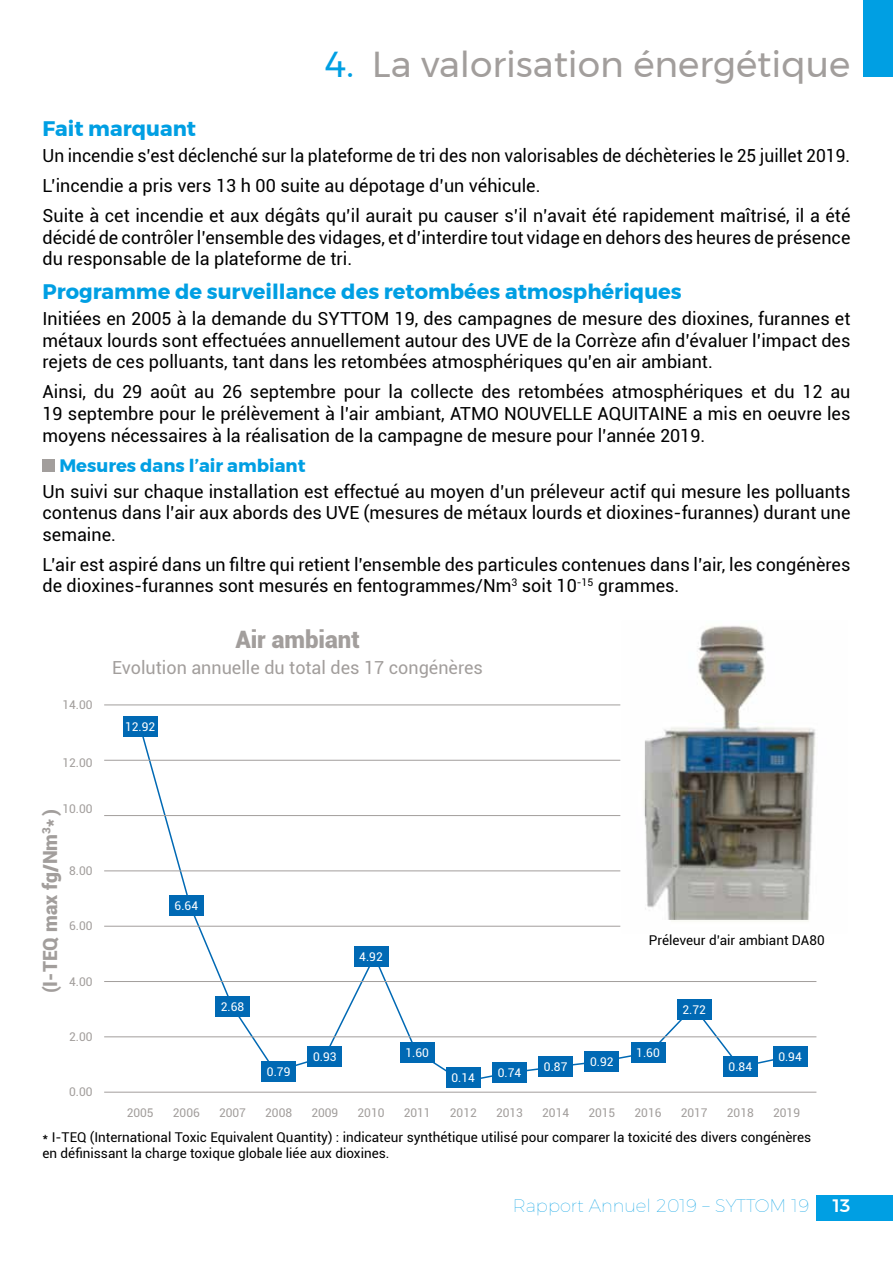
<style>
.page{position:relative;width:893px;height:1263px;background:#fff}
.page>*{position:absolute;margin:0;border:0;box-sizing:border-box;transform-origin:0 0}
.t1{font:36px "Montserrat";color:#a29e9c}
.t2{font:900 24px "Roboto";color:#a29e9c}
.t3{font:700 21px "Montserrat";color:#009fe3}
.t4{font:900 19.5px "Roboto";color:#a29e9c}
.t5{font:18px/21.6px "Roboto";color:#000}
.t6{font:18px "Roboto";color:#a29e9c}
.t7{font:100 18px "Montserrat";color:#009fe3}
.t8{font:700 18px "Montserrat";color:#009fe3}
.t9{font:500 18px "Montserrat";color:#fff}
.t10{font:13.5px/16.2px "Roboto";color:#000}
.t11{font:12px "Roboto";color:#a29e9c}
.t12{font:12px "Roboto";color:#fff}
.s1{color:#009fe3}
</style>
<div class="page">
<div style="left:816px;top:1195px;width:77px;height:25px;background:#009fe3"></div>
<div style="left:863px;top:0;width:30px;height:77px;background:#009fe3"></div>
<svg style="left:138px;top:725px;width:654px;height:358px"></svg>
<div style="left:43px;top:459px;width:12px;height:13px;background:#a29e9c"></div>
<hr style="left:104px;top:1092px;width:712px;height:1px;background:#a29e9c">
<hr style="left:104px;top:870px;width:712px;height:1px;background:#a29e9c">
<hr style="left:104px;top:981px;width:712px;height:1px;background:#a29e9c">
<hr style="left:104px;top:760px;width:712px;height:1px;background:#a29e9c">
<hr style="left:104px;top:1036px;width:712px;height:1px;background:#a29e9c">
<hr style="left:104px;top:815px;width:712px;height:1px;background:#a29e9c">
<hr style="left:104px;top:926px;width:712px;height:1px;background:#a29e9c">
<hr style="left:104px;top:704px;width:712px;height:1px;background:#a29e9c">
<div style="left:123px;top:717px;width:34px;height:20px;background:#0069b4"></div>
<div style="left:169px;top:895px;width:34px;height:21px;background:#0069b4"></div>
<div style="left:216px;top:997px;width:34px;height:20px;background:#0069b4"></div>
<div style="left:262px;top:1061px;width:34px;height:21px;background:#0069b4"></div>
<div style="left:308px;top:1046px;width:34px;height:21px;background:#0069b4"></div>
<div style="left:354px;top:946px;width:34px;height:20px;background:#0069b4"></div>
<div style="left:446px;top:1067px;width:34px;height:20px;background:#0069b4"></div>
<div style="left:492px;top:1063px;width:34px;height:20px;background:#0069b4"></div>
<div style="left:539px;top:1057px;width:34px;height:20px;background:#0069b4"></div>
<div style="left:723px;top:1057px;width:34px;height:20px;background:#0069b4"></div>
<div style="left:773px;top:1046px;width:34px;height:20px;background:#0069b4"></div>
<div style="left:585px;top:1051px;width:34px;height:20px;background:#0069b4"></div>
<div style="left:631px;top:1042px;width:34px;height:21px;background:#0069b4"></div>
<div style="left:400px;top:1042px;width:34px;height:21px;background:#0069b4"></div>
<div style="left:677px;top:999px;width:34px;height:20px;background:#0069b4"></div>
<img style="left:623px;top:625px;width:193px;height:307px">
<h1 class="t1" style="left:325px;top:37px;width:527px"><span class="s1">4.</span> La valorisation énergétique</h1>
<p class="t3" style="left:43px;top:112px;width:155px">Fait marquant</p>
<p class="t5" style="left:43px;top:140px;width:809px;line-height:30.2px">Un incendie s’est déclenché sur la plateforme de tri des non valorisables de déchèteries le 25 juillet 2019.<br>L’incendie a pris vers 13 h 00 suite au dépotage d’un véhicule.<br>Suite à cet incendie et aux dégâts qu’il aurait pu causer s’il n’avait été rapidement maîtrisé, il a été</p>
<p class="t5" style="left:43px;top:226px;width:809px">décidé de contrôler l’ensemble des vidages, et d’interdire tout vidage en dehors des heures de présence du responsable de la plateforme de tri.</p>
<p class="t3" style="left:43px;top:275px;width:641px">Programme de surveillance des retombées atmosphériques</p>
<p class="t5" style="left:43px;top:307px;width:809px;text-align:justify">Initiées en 2005 à la demande du SYTTOM 19, des campagnes de mesure des dioxines, furannes et métaux lourds sont effectuées annuellement autour des UVE de la Corrèze afin d’évaluer l’impact des rejets de ces polluants, tant dans les retombées atmosphériques qu’en air ambiant.</p>
<p class="t5" style="left:43px;top:380px;width:809px;text-align:justify">Ainsi, du 29 août au 26 septembre pour la collecte des retombées atmosphériques et du 12 au 19 septembre pour le prélèvement à l’air ambiant, ATMO NOUVELLE AQUITAINE a mis en oeuvre les moyens nécessaires à la réalisation de la campagne de mesure pour l’année 2019.</p>
<p class="t8" style="left:59px;top:451px;width:248px">Mesures dans l’air ambiant</p>
<p class="t5" style="left:43px;top:480px;width:809px;text-align:justify">Un suivi sur chaque installation est effectué au moyen d’un préleveur actif qui mesure les polluants contenus dans l’air aux abords des UVE (mesures de métaux lourds et dioxines-furannes) durant une semaine.</p>
<p class="t5" style="left:43px;top:553px;width:809px">L’air est aspiré dans un filtre qui retient l’ensemble des particules contenues dans l’air, les congénères de dioxines-furannes sont mesurés en fentogrammes/Nm<sup>3</sup> soit 10<sup>-15</sup> grammes.</p>
<p class="t11" style="left:62px;top:696px;width:32px">14.00</p>
<p class="t11" style="left:62px;top:755px;width:32px">12.00</p>
<p class="t11" style="left:62px;top:800px;width:32px">10.00</p>
<p class="t4" style="left:36px;top:993px;width:185px;rotate:-90deg">(I-TEQ max fg/Nm<sup>3</sup>* )</p>
<p class="t11" style="left:69px;top:862px;width:25px">8.00</p>
<p class="t11" style="left:69px;top:918px;width:25px">6.00</p>
<p class="t11" style="left:69px;top:974px;width:25px">4.00</p>
<p class="t11" style="left:69px;top:1028px;width:25px">2.00</p>
<p class="t11" style="left:69px;top:1083px;width:25px">0.00</p>
<h2 class="t2" style="left:235px;top:622px;width:126px">Air ambiant</h2>
<p class="t6" style="left:112px;top:655px;width:372px">Evolution annuelle du total des 17 congénères</p>
<p class="t12" style="left:125px;top:719px;width:32px">12.92</p>
<p class="t11" style="left:127px;top:1104px;width:29px">2005</p>
<p class="t12" style="left:175px;top:897px;width:25px">6.64</p>
<p class="t12" style="left:221px;top:998px;width:25px">2.68</p>
<p class="t12" style="left:267px;top:1063px;width:25px">0.79</p>
<p class="t12" style="left:359px;top:948px;width:25px">4.92</p>
<p class="t12" style="left:313px;top:1048px;width:25px">0.93</p>
<p class="t10" style="left:649px;top:931px;width:177px">Préleveur d’air ambiant DA80</p>
<p class="t12" style="left:682px;top:1001px;width:25px">2.72</p>
<p class="t12" style="left:405px;top:1044px;width:25px">1.60</p>
<p class="t12" style="left:636px;top:1044px;width:25px">1.60</p>
<p class="t12" style="left:590px;top:1053px;width:25px">0.92</p>
<p class="t12" style="left:544px;top:1059px;width:25px">0.87</p>
<p class="t12" style="left:729px;top:1059px;width:25px">0.84</p>
<p class="t12" style="left:452px;top:1069px;width:25px">0.14</p>
<p class="t12" style="left:498px;top:1064px;width:25px">0.74</p>
<p class="t12" style="left:778px;top:1048px;width:25px">0.94</p>
<p class="t11" style="left:173px;top:1104px;width:29px">2006</p>
<p class="t11" style="left:219px;top:1104px;width:29px">2007</p>
<p class="t11" style="left:265px;top:1104px;width:29px">2008</p>
<p class="t11" style="left:311px;top:1104px;width:29px">2009</p>
<p class="t11" style="left:358px;top:1104px;width:29px">2010</p>
<p class="t11" style="left:404px;top:1104px;width:29px">2011</p>
<p class="t11" style="left:450px;top:1104px;width:29px">2012</p>
<p class="t11" style="left:496px;top:1104px;width:29px">2013</p>
<p class="t11" style="left:542px;top:1104px;width:29px">2014</p>
<p class="t11" style="left:588px;top:1104px;width:29px">2015</p>
<p class="t11" style="left:634px;top:1104px;width:29px">2016</p>
<p class="t11" style="left:681px;top:1104px;width:29px">2017</p>
<p class="t11" style="left:727px;top:1104px;width:29px">2018</p>
<p class="t11" style="left:773px;top:1104px;width:29px">2019</p>
<p class="t10" style="left:43px;top:1128px;width:770px">* I-TEQ (International Toxic Equivalent Quantity) : indicateur synthétique utilisé pour comparer la toxicité des divers congénères en définissant la charge toxique globale liée aux dioxines.</p>
<p class="t7" style="left:513px;top:1193px;width:298px">Rapport Annuel 2019 – SYTTOM 19</p>
<p class="t9" style="left:833px;top:1192px;width:19px">13</p>
</div>
